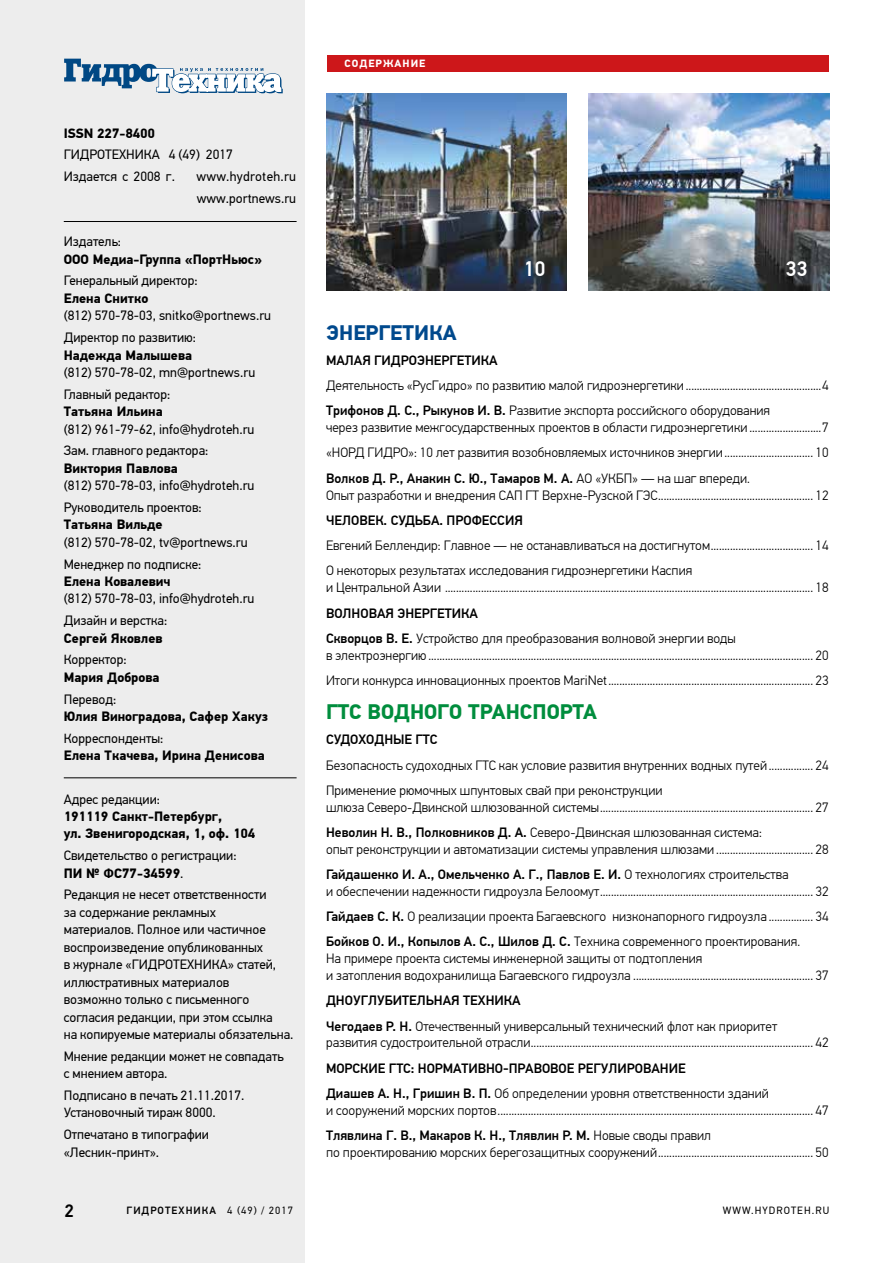
<style>
.page{position:relative;width:893px;height:1263px;background:#fff}
.page>*{position:absolute;margin:0;border:0;box-sizing:border-box;transform-origin:0 0}
.t1{font:700 21px "PF Din Text Pro";color:#008d3d}
.t2{font:700 21px "PF Din Text Pro";color:#00498d}
.t3{font:500 21px "PF Din Text Pro";color:#fff}
.t4{font:500 18px "PF Din Text Pro";color:#000}
.t5{font:300 13.5px/25.3px "PF Din Text Pro";color:#000}
.t6{font:13.5px/17.4px "PF Din Text Pro";color:#000}
.t7{font:700 13.5px/17.4px "PF Din Text Pro";color:#000}
.t8{font:500 13.5px/25.3px "PF Din Text Pro";color:#000}
.t9{font:500 10.5px "PF Din Text Pro";letter-spacing:.1em;color:#000}
.t10{font:10.5px "PF Din Text Pro";letter-spacing:.1em;color:#000}
.t11{font:700 10.5px "PF Din Text Pro";letter-spacing:.1em;color:#fff}
.s1{font-weight:700}
.s2{font-weight:500}
.s3{font-weight:300}
.s4{font-weight:400}
</style>
<div class="page">
<div style="left:0;top:0;width:305px;height:1263px;background:#ededed"></div>
<div style="left:327px;top:55px;width:502px;height:16px;background:#cd171a"></div>
<hr style="left:64px;top:777px;width:233px;height:1px;background:#000">
<hr style="left:64px;top:221px;width:233px;height:1px;background:#000">
<svg style="left:64px;top:59px;width:219px;height:34px"></svg>
<img style="left:326px;top:94px;width:241px;height:197px">
<img style="left:588px;top:94px;width:241px;height:197px">
<p class="t7" style="left:64px;top:125px;width:93px">ISSN 227-8400</p>
<p class="t6" style="left:64px;top:144px;width:171px;line-height:21.8px">ГИДРОТЕХНИКА 4 (49) 2017<br>Издается с 2008 г.</p>
<p class="t6" style="left:196px;top:166px;width:101px;line-height:21.8px">www.hydroteh.ru www.portnews.ru</p>
<p class="t6" style="left:64px;top:233px;width:59px">Издатель:</p>
<p class="t7" style="left:64px;top:251px;width:200px">ООО Медиа-Группа «ПортНьюс»</p>
<p class="t6" style="left:64px;top:272px;width:136px">Генеральный директор:</p>
<p class="t7" style="left:64px;top:290px;width:86px">Елена Снитко</p>
<p class="t6" style="left:64px;top:305px;width:209px;line-height:21.8px">(812) 570-78-03, snitko@portnews.ru<br>Директор по развитию:</p>
<p class="t7" style="left:64px;top:346px;width:130px">Надежда Малышева</p>
<p class="t6" style="left:64px;top:362px;width:193px;line-height:21.8px">(812) 570-78-02, mn@portnews.ru<br>Главный редактор:</p>
<p class="t7" style="left:64px;top:403px;width:100px">Татьяна Ильина</p>
<p class="t6" style="left:64px;top:418px;width:192px;line-height:21.8px">(812) 961-79-62, info@hydroteh.ru<br>Зам. главного редактора:</p>
<p class="t7" style="left:64px;top:460px;width:115px">Виктория Павлова</p>
<p class="t6" style="left:64px;top:475px;width:192px;line-height:21.8px">(812) 570-78-03, info@hydroteh.ru<br>Руководитель проектов:</p>
<p class="t7" style="left:64px;top:516px;width:100px">Татьяна Вильде</p>
<p class="t6" style="left:64px;top:531px;width:185px;line-height:21.8px">(812) 570-78-02, tv@portnews.ru<br>Менеджер по подписке:</p>
<p class="t7" style="left:64px;top:573px;width:108px">Елена Ковалевич</p>
<p class="t6" style="left:64px;top:588px;width:192px;line-height:21.8px">(812) 570-78-03, info@hydroteh.ru<br>Дизайн и верстка:</p>
<p class="t7" style="left:64px;top:630px;width:100px">Сергей Яковлев</p>
<p class="t6" style="left:64px;top:651px;width:65px">Корректор:</p>
<p class="t7" style="left:64px;top:669px;width:97px">Мария Доброва</p>
<p class="t6" style="left:64px;top:690px;width:54px">Перевод:</p>
<p class="t7" style="left:64px;top:708px;width:206px">Юлия Виноградова, Сафер Хакуз</p>
<p class="t6" style="left:64px;top:729px;width:101px">Корреспонденты:</p>
<p class="t7" style="left:64px;top:747px;width:202px">Елена Ткачева, Ирина Денисова</p>
<p class="t6" style="left:64px;top:790px;width:98px">Адрес редакции:</p>
<p class="t7" style="left:64px;top:808px;width:193px">191119 Санкт-Петербург,<br>ул. Звенигородская, 1, оф. 104</p>
<p class="t6" style="left:64px;top:847px;width:174px">Свидетельство о регистрации:<br><span class="s1">ПИ № ФС77-34599</span>.</p>
<p class="t6" style="left:64px;top:886px;width:231px">Редакция не несет ответственности<br>за содержание рекламных<br>материалов. Полное или частичное воспроизведение опубликованных<br>в журнале «ГИДРОТЕХНИКА» статей, иллюстративных материалов<br>возможно только с письменного согласия редакции, при этом ссылка<br>на копируемые материалы обязательна.</p>
<p class="t6" style="left:64px;top:1047px;width:221px">Мнение редакции может не совпадать с мнением автора.</p>
<p class="t6" style="left:64px;top:1087px;width:182px">Подписано в печать 21.11.2017.<br>Установочный тираж 8000.</p>
<p class="t6" style="left:64px;top:1126px;width:147px">Отпечатано в типографии «Лесник-принт».</p>
<p class="t11" style="left:344px;top:57px;width:82px">СОДЕРЖАНИЕ</p>
<h1 class="t3" style="left:523px;top:256px;width:24px">10</h1>
<h1 class="t3" style="left:786px;top:256px;width:24px">33</h1>
<h1 class="t2" style="left:326px;top:320px;width:132px">ЭНЕРГЕТИКА</h1>
<p class="t8" style="left:326px;top:348px;width:173px">МАЛАЯ ГИДРОЭНЕРГЕТИКА</p>
<p class="t5" style="left:326px;top:373px;width:504px">Деятельность «РусГидро» по развитию малой гидроэнергетики .................................................4<br><span class="s2">Трифонов Д. С., Рыкунов И. В.</span> Развитие экспорта российского оборудования</p>
<p class="t5" style="left:326px;top:415px;width:504px;text-align:justify">через развитие межгосударственных проектов в области гидроэнергетики ..........................7 «НОРД ГИДРО»: 10 лет развития возобновляемых источников энергии................................ 10<br><span class="s2">Волков Д. Р., Анакин С. Ю., Тамаров М. А.</span> АО «УКБП» — на шаг впереди.</p>
<p class="t5" style="left:326px;top:482px;width:504px">Опыт разработки и внедрения САП ГТ Верхне-Рузской ГЭС........................................................ 12</p>
<p class="t8" style="left:326px;top:508px;width:198px">ЧЕЛОВЕК. СУДЬБА. ПРОФЕССИЯ</p>
<p class="t5" style="left:326px;top:533px;width:504px">Евгений Беллендир: Главное — не останавливаться на достигнутом..................................... 14<br>О некоторых результатах исследования гидроэнергетики Каспия</p>
<p class="t5" style="left:326px;top:575px;width:504px">и Центральной Азии ..................................................................................................................................... 18</p>
<p class="t5" style="left:326px;top:600px;width:411px"><span class="s2">ВОЛНОВАЯ ЭНЕРГЕТИКА<br>Скворцов В. Е.</span> Устройство для преобразования волновой энергии воды</p>
<p class="t5" style="left:326px;top:642px;width:504px">в электроэнергию........................................................................................................................................... 20<br>Итоги конкурса инновационных проектов MariNet.......................................................................... 23</p>
<h1 class="t1" style="left:326px;top:699px;width:273px">ГТС ВОДНОГО ТРАНСПОРТА</h1>
<p class="t8" style="left:326px;top:727px;width:113px">СУДОХОДНЫЕ ГТС</p>
<p class="t5" style="left:326px;top:752px;width:504px">Безопасность судоходных ГТС как условие развития внутренних водных путей................ 24<br>Применение рюмочных шпунтовых свай при реконструкции</p>
<p class="t5" style="left:326px;top:795px;width:504px">шлюза Северо-Двинской шлюзованной системы............................................................................. 27<br><span class="s2">Неволин Н. В., Полковников Д. А.</span> Северо-Двинская шлюзованная система:</p>
<p class="t5" style="left:326px;top:837px;width:504px">опыт реконструкции и автоматизации системы управления шлюзами ................................... 28<br><span class="s2">Гайдашенко И. А., Омельченко А. Г., Павлов Е. И.</span> О технологиях строительства</p>
<p class="t5" style="left:326px;top:879px;width:504px;text-align:justify">и обеспечении надежности гидроузла Белоомут............................................................................. 32<br><span class="s2">Гайдаев С. К.</span> О реализации проекта Багаевского низконапорного гидроузла ................ 34<br><span class="s2">Бойков О. И., Копылов А. С., Шилов Д. С.</span> Техника современного проектирования.</p>
<p class="t5" style="left:326px;top:950px;width:504px;line-height:16.8px">На примере проекта системы инженерной защиты от подтопления<br>и затопления водохранилища Багаевского гидроузла ................................................................. 37</p>
<p class="t5" style="left:326px;top:988px;width:453px"><span class="s2">ДНОУГЛУБИТЕЛЬНАЯ ТЕХНИКА<br>Чегодаев Р. Н.</span> Отечественный универсальный технический флот как приоритет</p>
<p class="t5" style="left:326px;top:1030px;width:504px">развития судостроительной отрасли...................................................................................................... 42</p>
<p class="t8" style="left:326px;top:1055px;width:444px">МОРСКИЕ ГТС: НОРМАТИВНО-ПРАВОВОЕ РЕГУЛИРОВАНИЕ<br>Диашев А. Н., Гришин В. П. <span class="s3">Об определении уровня ответственности зданий</span></p>
<p class="t5" style="left:326px;top:1097px;width:504px">и сооружений морских портов.................................................................................................................. 47<br><span class="s2">Тлявлина Г. В., Макаров К. Н., Тлявлин Р. М.</span> Новые своды правил</p>
<p class="t5" style="left:326px;top:1140px;width:504px">по проектированию морских берегозащитных сооружений........................................................ 50</p>
<h2 class="t4" style="left:65px;top:1199px;width:11px">2</h2>
<p class="t9" style="left:127px;top:1204px;width:168px">ГИДРОТЕХНИКА <span class="s4">4 (49) / 2017</span></p>
<p class="t10" style="left:723px;top:1204px;width:108px">WWW.HYDROTEH.RU</p>
</div>
